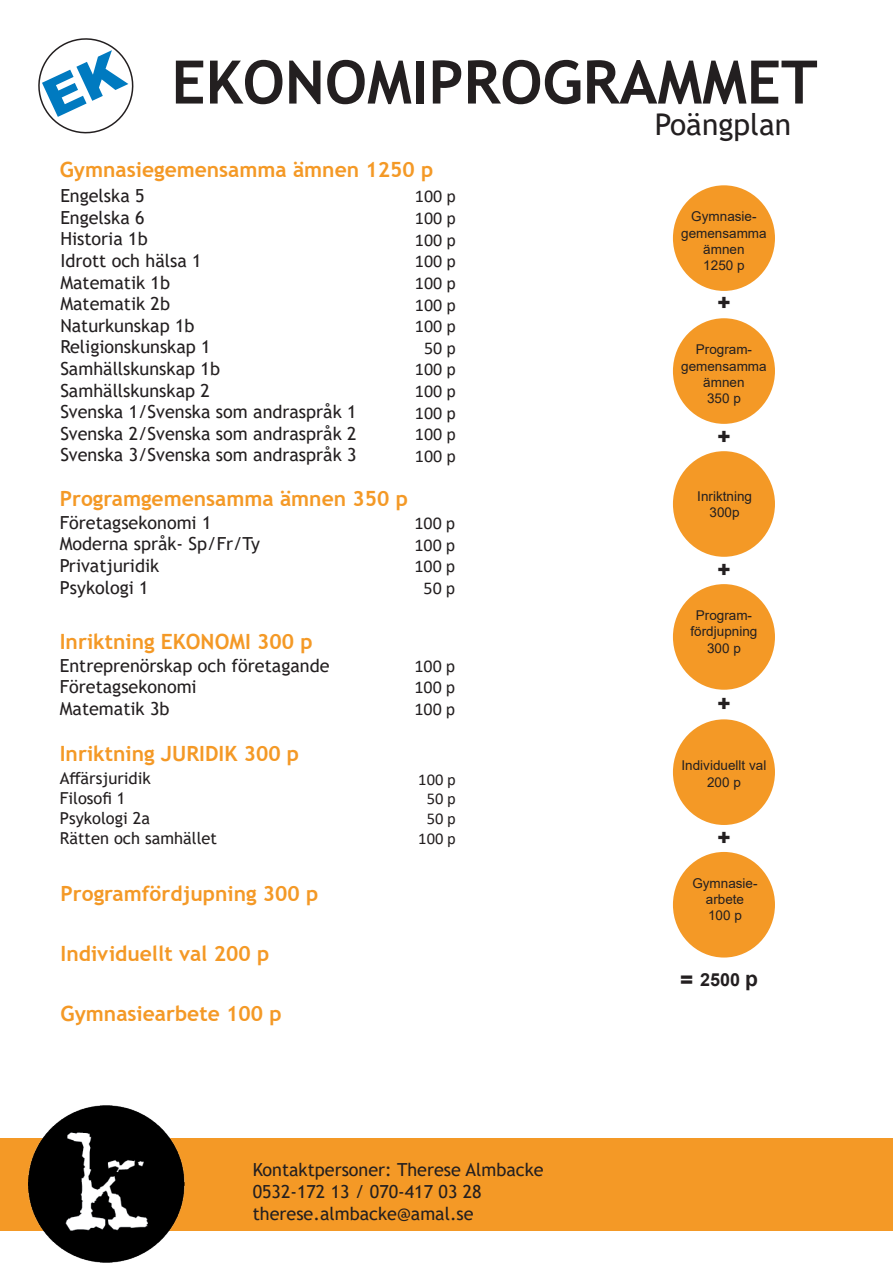
<style>
.page{position:relative;width:893px;height:1263px;background:#fff}
.page>*{position:absolute;margin:0;border:0;box-sizing:border-box;transform-origin:0 0}
.t1{font:700 60px "Trebuchet MS";color:#231f20}
.t2{font:30px "Trebuchet MS";color:#231f20}
.t3{font:700 21px "Trebuchet MS";color:#f49926}
.t4{font:900 21px "Arial";color:#231f20}
.t5{font:18px/21.6px "Trebuchet MS";color:#231f20}
.t6{font:18px/21.6px "Calibri";color:#231f20;text-align:center}
.t7{font:700 18px "Arial";color:#231f20}
.t8{font:16.5px/19.8px "Trebuchet MS";color:#231f20}
.t9{font:16.5px/19.8px "Calibri";color:#231f20;text-align:center}
.t10{font:13.5px/16.2px "Arial";color:#231f20;text-align:center}
.s1{font-size:21px}
</style>
<div class="page">
<div style="left:1px;top:1138px;width:892px;height:92px;background:#f49926"></div>
<div style="left:673px;top:185px;width:102px;height:106px;background:#f49926;border-radius:50%"></div>
<div style="left:673px;top:318px;width:102px;height:106px;background:#f49926;border-radius:50%"></div>
<div style="left:673px;top:451px;width:102px;height:106px;background:#f49926;border-radius:50%"></div>
<div style="left:673px;top:719px;width:102px;height:106px;background:#f49926;border-radius:50%"></div>
<div style="left:673px;top:852px;width:102px;height:105px;background:#f49926;border-radius:50%"></div>
<div style="left:673px;top:584px;width:102px;height:106px;background:#f49926;border-radius:50%"></div>
<img style="left:28px;top:1106px;width:156px;height:156px">
<svg style="left:38px;top:38px;width:96px;height:96px"></svg>
<h1 class="t1" style="left:171px;top:45px;width:648px">EKONOMIPROGRAMMET</h1>
<h2 class="t2" style="left:655px;top:105px;width:138px">Poängplan</h2>
<p class="t3" style="left:60px;top:157px;width:375px">Gymnasiegemensamma ämnen 1250 p</p>
<p class="t6" style="left:415px;top:185px;width:42px">100 p<br>100 p<br>100 p<br>100 p<br>100 p<br>100 p<br>100 p<br>50 p<br>100 p<br>100 p<br>100 p<br>100 p<br>100 p</p>
<p class="t3" style="left:60px;top:486px;width:350px">Programgemensamma ämnen 350 p</p>
<p class="t5" style="left:60px;top:511px;width:202px">Företagsekonomi 1<br>Moderna språk- Sp/Fr/Ty<br>Privatjuridik<br>Psykologi 1</p>
<p class="t6" style="left:414px;top:512px;width:42px">100 p<br>100 p<br>100 p<br>50 p</p>
<p class="t3" style="left:60px;top:629px;width:254px">Inriktning EKONOMI 300 p</p>
<p class="t5" style="left:60px;top:654px;width:271px">Entreprenörskap och företagande<br>Företagsekonomi<br>Matematik 3b</p>
<p class="t6" style="left:414px;top:655px;width:42px;text-align:justify">100 p 100 p 100 p</p>
<p class="t5" style="left:60px;top:185px;width:298px">Engelska 5<br>Engelska 6<br>Historia 1b<br>Idrott och hälsa 1<br>Matematik 1b<br>Matematik 2b<br>Naturkunskap 1b<br>Religionskunskap 1<br>Samhällskunskap 1b<br>Samhällskunskap 2<br>Svenska 1/Svenska som andraspråk 1<br>Svenska 2/Svenska som andraspråk 2<br>Svenska 3/Svenska som andraspråk 3</p>
<p class="t3" style="left:60px;top:740px;width:241px">Inriktning JURIDIK 300 p</p>
<p class="t8" style="left:60px;top:768px;width:159px">Affärsjuridik<br>Filosofi 1<br>Psykologi 2a<br>Rätten och samhället</p>
<p class="t3" style="left:61px;top:880px;width:259px">Programfördjupning 300 p</p>
<p class="t3" style="left:61px;top:940px;width:210px">Individuellt val 200 p</p>
<p class="t3" style="left:61px;top:1000px;width:222px">Gymnasiearbete 100 p</p>
<p class="t9" style="left:418px;top:769px;width:39px">100 p<br>50 p<br>50 p<br>100 p</p>
<p class="t5" style="left:253px;top:1159px;width:292px">Kontaktpersoner: Therese Almbacke<br>0532-172 13 / 070-417 03 28 therese.almbacke@amal.se</p>
<p class="t10" style="left:681px;top:208px;width:87px">Gymnasie&shy;gemensamma ämnen<br>1250 p</p>
<p class="t4" style="left:717px;top:287px;width:15px">+</p>
<p class="t10" style="left:681px;top:341px;width:87px">Program&shy;gemensamma ämnen<br>350 p</p>
<p class="t4" style="left:717px;top:421px;width:15px">+</p>
<p class="t10" style="left:697px;top:488px;width:56px">Inriktning<br>300p</p>
<p class="t4" style="left:717px;top:554px;width:15px">+</p>
<p class="t10" style="left:691px;top:607px;width:68px">Program&shy;fördjupning<br>300 p</p>
<p class="t4" style="left:717px;top:688px;width:15px">+</p>
<p class="t10" style="left:681px;top:757px;width:86px">Individuellt val<br>200 p</p>
<p class="t4" style="left:717px;top:822px;width:15px">+</p>
<p class="t10" style="left:692px;top:875px;width:67px">Gymnasie&shy;arbete<br>100 p</p>
<p class="t4" style="left:680px;top:964px;width:15px">=</p>
<p class="t7" style="left:700px;top:967px;width:59px">2500 <span class="s1">p</span></p>
</div>
